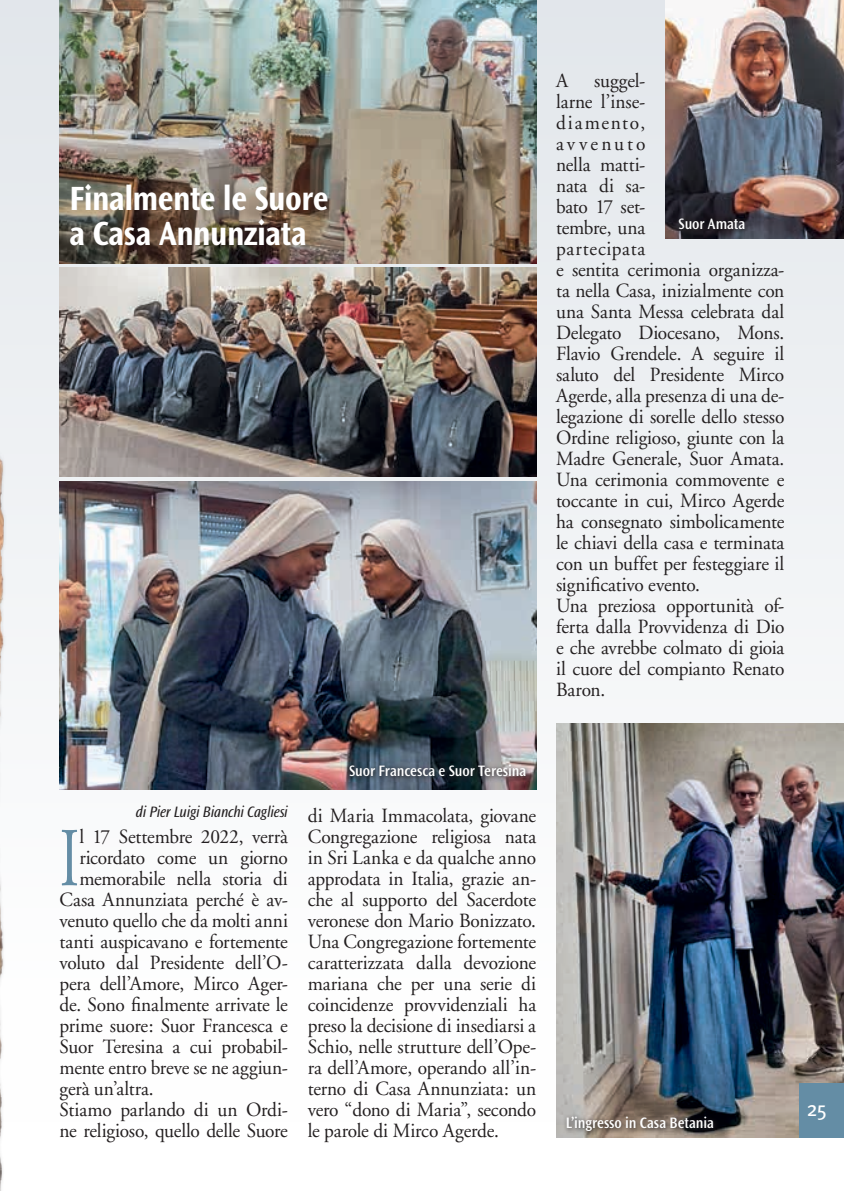
<style>
.page{position:relative;width:844px;height:1191px;background:#fff}
.page>*{position:absolute;margin:0;border:0;box-sizing:border-box;transform-origin:0 0}
.t1{font:83.48px "Adobe Garamond";color:#648da5;scale:.7 1}
.t2{font:700 35px/35px "Ocean Sans Std";letter-spacing:-.015em;color:#fff;scale:.9 1}
.t3{font:21px "Meta Plus";color:#fff;scale:.95 1}
.t4{font:20.12px/21px "Adobe Garamond";letter-spacing:-.01em;color:#231f20;text-align:justify;scale:.96 1}
.t5{font:600 15.75px "Ocean Sans Std";letter-spacing:-.005em;color:#fff;scale:.9 1}
.t6{font:italic 15.75px "Ocean Sans Std";letter-spacing:-.015em;color:#231f20;scale:.9 1}
</style>
<div class="page">
<div style="left:0;top:0;width:843px;height:1121px;background:linear-gradient(to bottom,#e0e5e9,#fff)"></div>
<img style="left:556px;top:723px;width:287px;height:414px">
<img style="left:60px;top:0;width:476px;height:263px">
<div style="left:799px;top:1083px;width:44px;height:54px;background:#648da5"></div>
<div style="left:0;top:438px;width:7px;height:753px;background:#f9fafa"></div>
<img style="left:0;top:446px;width:4px;height:745px">
<img style="left:60px;top:268px;width:476px;height:208px">
<img style="left:665px;top:0;width:178px;height:238px">
<img style="left:60px;top:481px;width:476px;height:308px">
<svg style="left:346px;top:761px;width:185px;height:22px;background:#4c525c"></svg>
<svg style="left:674px;top:215px;width:76px;height:20px;background:#242229"></svg>
<svg style="left:563px;top:1112px;width:156px;height:25px;background:#756b63"></svg>
<h2 class="t2" style="left:69px;top:181px;width:289px">Finalmente le Suore a Casa Annunziata</h2>
<p class="t4" style="left:556px;top:70px;width:239px;text-align:left;text-indent:38px">suggel-<br>larne l’inse-<br>diamento,<br>avvenuto<br>nella matti-<br>nata di sa-<br>bato 17 set-<br>tembre, una<br>partecipata<br>e sentita cerimonia organizza&shy;ta nella Casa, inizialmente con una Santa Messa celebrata dal<br>Delegato Diocesano, Mons.<br>Flavio Grendele. A seguire il saluto del Presidente Mirco<br>Agerde, alla presenza di una de&shy;legazione di sorelle dello stesso<br>Ordine religioso, giunte con la<br>Madre Generale, Suor Amata.<br>Una cerimonia commovente e toccante in cui, Mirco Agerde ha consegnato simbolicamente le chiavi della casa e terminata con un buffet per festeggiare il significativo evento.<br>Una preziosa opportunità of&shy;ferta dalla Provvidenza di Dio e che avrebbe colmato di gioia il cuore del compianto Renato<br>Baron.</p>
<p class="t4" style="left:556px;top:70px;width:14px">A</p>
<p class="t5" style="left:678px;top:215px;width:76px">Suor Amata</p>
<p class="t6" style="left:136px;top:803px;width:170px">di Pier Luigi Bianchi Cagliesi</p>
<h1 class="t1" style="left:60px;top:814px;width:30px">I</h1>
<p class="t4" style="left:79px;top:826px;width:219px">l 17 Settembre 2022, verrà</p>
<p class="t4" style="left:79px;top:847px;width:219px">ricordato come un giorno</p>
<p class="t4" style="left:79px;top:868px;width:219px">memorabile nella storia di</p>
<p class="t4" style="left:60px;top:889px;width:239px">Casa Annunziata perché è av-</p>
<p class="t4" style="left:60px;top:910px;width:239px">venuto quello che da molti anni</p>
<p class="t4" style="left:60px;top:931px;width:239px">tanti auspicavano e fortemente</p>
<p class="t4" style="left:60px;top:952px;width:239px">voluto dal Presidente dell’O-</p>
<p class="t4" style="left:60px;top:973px;width:239px">pera dell’Amore, Mirco Ager-</p>
<p class="t4" style="left:60px;top:994px;width:239px">de. Sono finalmente arrivate le</p>
<p class="t4" style="left:60px;top:1015px;width:239px">prime suore: Suor Francesca e</p>
<p class="t4" style="left:60px;top:1036px;width:239px">Suor Teresina a cui probabil-</p>
<p class="t4" style="left:60px;top:1057px;width:239px">mente entro breve se ne aggiun-</p>
<p class="t4" style="left:60px;top:1078px;width:99px">gerà un’altra.</p>
<p class="t4" style="left:60px;top:1099px;width:239px">Stiamo parlando di un Ordi-</p>
<p class="t4" style="left:60px;top:1120px;width:239px">ne religioso, quello delle Suore</p>
<p class="t5" style="left:349px;top:762px;width:198px">Suor Francesca e Suor Teresina</p>
<p class="t4" style="left:308px;top:805px;width:239px">di Maria Immacolata, giovane Congregazione religiosa nata in Sri Lanka e da qualche anno approdata in Italia, grazie an&shy;che al supporto del Sacerdote veronese don Mario Bonizzato.<br>Una Congregazione fortemente caratterizzata dalla devozione mariana che per una serie di coincidenze provvidenziali ha preso la decisione di insediarsi a Schio, nelle strutture dell’Ope&shy;ra dell’Amore, operando all’in&shy;terno di Casa Annunziata: un vero “dono di Maria”, secondo le parole di Mirco Agerde.</p>
<p class="t5" style="left:566px;top:1114px;width:166px">L’ingresso in Casa Betania</p>
<p class="t3" style="left:806px;top:1096px;width:23px">25</p>
</div>
